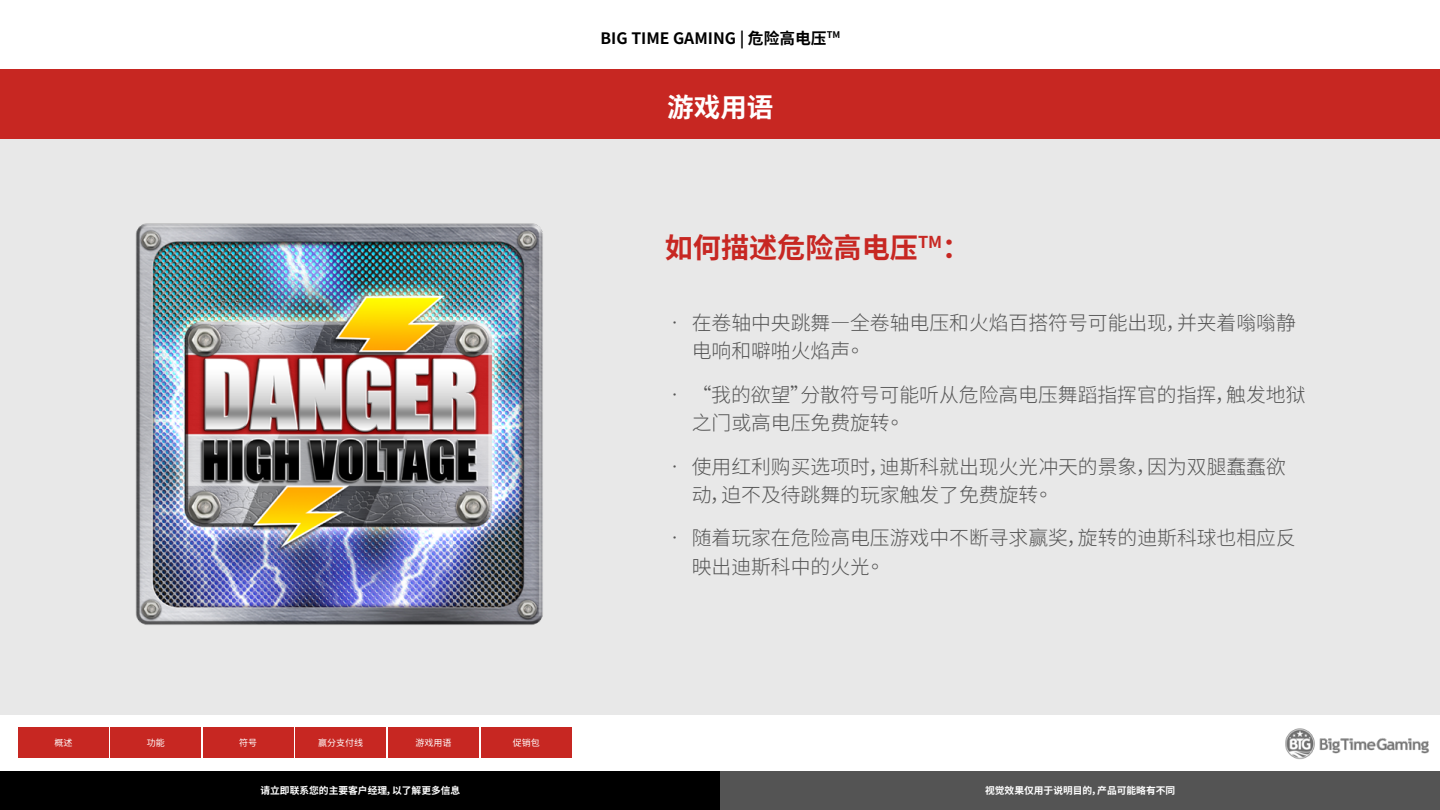
<style>
.page{position:relative;width:1440px;height:810px;background:#fff}
.page>*{position:absolute;margin:0;border:0;box-sizing:border-box;transform-origin:0 0}
.t1{font:700 28.12px "Noto Sans CJ Ktc";color:#c72722}
.t2{font:700 26.55px "Noto Sans CJ Ktc";color:#fff}
.t3{font:300 19.8px/28.5px "Noto Sans CJ Ktc";color:#545454}
.t4{font:700 15.75px "Noto Sans CJ Ktc";color:#000}
.t5{font:700 9.75px "Noto Sans CJ Ktc";color:#fff}
.t6{font:9px "Noto Sans CJ Ktc";color:#fff}
</style>
<div class="page">
<div style="left:0;top:138px;width:1440px;height:576px;background:#e8e8e8"></div>
<img style="left:1285px;top:728px;width:145px;height:32px">
<img style="left:135px;top:223px;width:408px;height:402px">
<div style="left:0;top:69px;width:1440px;height:69px;background:#c72722"></div>
<div style="left:0;top:771px;width:720px;height:39px;background:#000"></div>
<div style="left:720px;top:771px;width:720px;height:39px;background:#545454"></div>
<div style="left:18px;top:728px;width:91px;height:30px;background:#c72722"></div>
<div style="left:111px;top:728px;width:90px;height:30px;background:#c72722"></div>
<div style="left:203px;top:728px;width:90px;height:30px;background:#c72722"></div>
<div style="left:296px;top:728px;width:90px;height:30px;background:#c72722"></div>
<div style="left:388px;top:728px;width:91px;height:30px;background:#c72722"></div>
<div style="left:481px;top:728px;width:90px;height:30px;background:#c72722"></div>
<p class="t4" style="left:601px;top:29px;width:241px">BIG TIME GAMING | 危险高电压<sup>TM</sup></p>
<h2 class="t2" style="left:667px;top:92px;width:108px">游戏用语</h2>
<h1 class="t1" style="left:665px;top:232px;width:307px">如何描述危险高电压<sup>TM</sup>：</h1>
<p class="t6" style="left:55px;top:738px;width:19px">概述</p>
<p class="t6" style="left:147px;top:738px;width:19px">功能</p>
<p class="t6" style="left:239px;top:738px;width:19px">符号</p>
<p class="t6" style="left:318px;top:738px;width:46px">赢分支付线</p>
<p class="t6" style="left:415px;top:738px;width:37px">游戏用语</p>
<p class="t6" style="left:513px;top:738px;width:28px">促销包</p>
<p class="t3" style="left:692px;top:309px;width:606px;text-indent:-27px">• 在卷轴中央跳舞—全卷轴电压和火焰百搭符号可能出现，并夹着嗡嗡静电响和噼啪火焰声。</p>
<p class="t3" style="left:692px;top:381px;width:615px;text-indent:-27px">• “我的欲望”分散符号可能听从危险高电压舞蹈指挥官的指挥，触发地狱之门或高电压免费旋转。</p>
<p class="t3" style="left:692px;top:453px;width:596px;text-indent:-27px">• 使用红利购买选项时，迪斯科就出现火光冲天的景象，因为双腿蠢蠢欲动，迫不及待跳舞的玩家触发了免费旋转。</p>
<p class="t3" style="left:692px;top:524px;width:606px;text-indent:-27px">• 随着玩家在危险高电压游戏中不断寻求赢奖，旋转的迪斯科球也相应反映出迪斯科中的火光。</p>
<p class="t5" style="left:260px;top:785px;width:201px">请立即联系您的主要客户经理，以了解更多信息</p>
<p class="t5" style="left:985px;top:785px;width:192px">视觉效果仅用于说明目的，产品可能略有不同</p>
</div>
